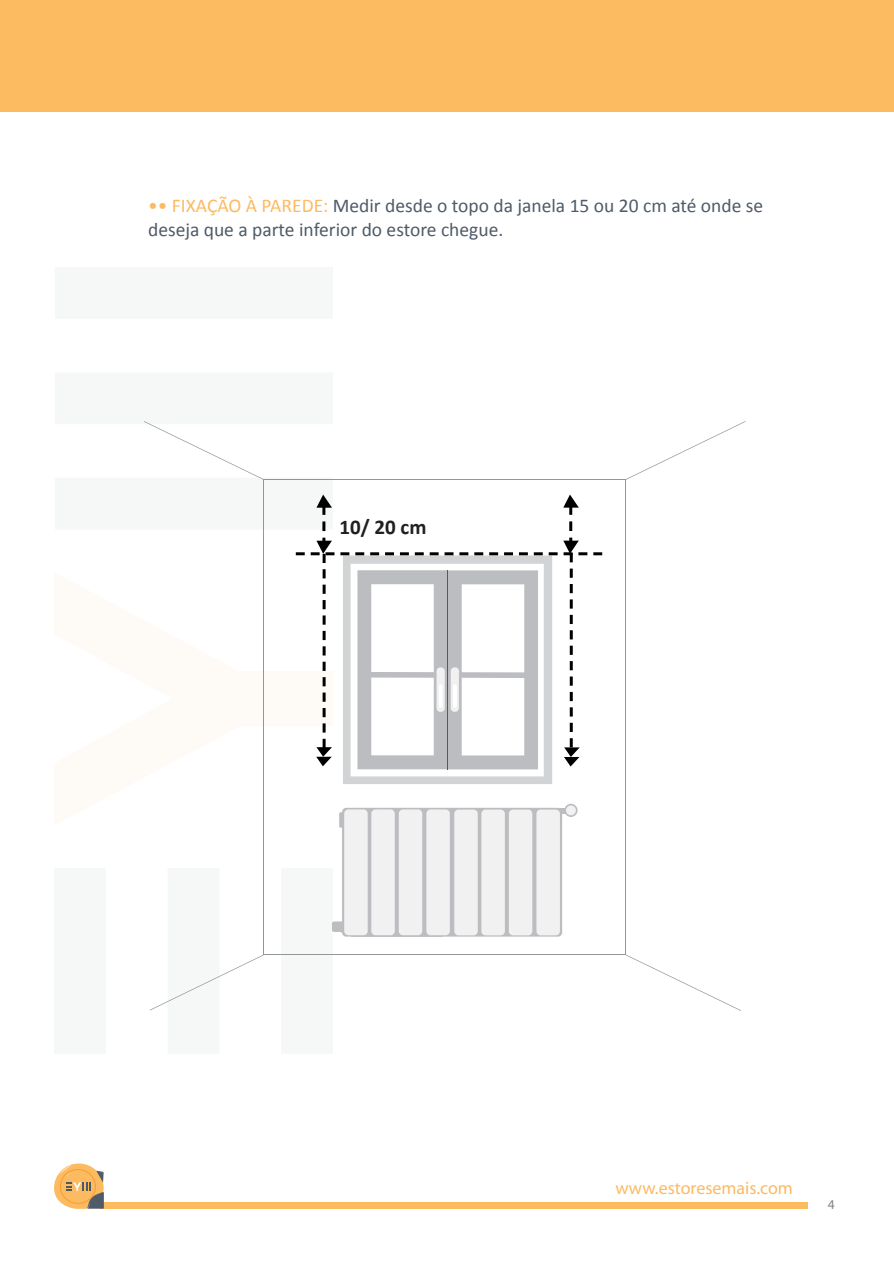
<style>
.page{position:relative;width:894px;height:1263px;background:#fff}
.page>*{position:absolute;margin:0;border:0;box-sizing:border-box;transform-origin:0 0}
.t1{font:700 21px "Calibri";color:#231f20}
.t2{font:19.5px/23.2px "Calibri";color:#4f5b68}
.t3{font:18px "Myriad Pro";color:#fcba61}
.t4{font:13.5px "Myriad Pro";color:#808285}
.s1{color:#fcba61}
</style>
<div class="page">
<div style="left:100px;top:1202px;width:707px;height:7px;background:#fcba61"></div>
<svg style="left:54px;top:1163px;width:50px;height:46px"></svg>
<div style="left:0;top:0;width:893px;height:112px;background:#fcba61"></div>
<svg style="left:343px;top:776px;width:209px;height:8px;fill:#d1d3d4"></svg>
<div style="left:340px;top:923px;width:10px;height:10px;background:#d9d9db;border-radius:2px"></div>
<hr style="left:263px;top:479px;width:362px;height:1px;background:#939598">
<svg style="left:144px;top:421px;width:120px;height:59px"></svg>
<svg style="left:626px;top:421px;width:119px;height:59px"></svg>
<hr style="left:263px;top:479px;width:1px;height:476px;background:#939598">
<hr style="left:625px;top:479px;width:1px;height:476px;background:#939598">
<hr style="left:263px;top:954px;width:362px;height:1px;background:#939598">
<svg style="left:626px;top:955px;width:115px;height:56px"></svg>
<svg style="left:150px;top:955px;width:114px;height:55px"></svg>
<svg style="left:296px;top:494px;width:306px;height:282px"></svg>
<svg style="left:342px;top:808px;width:220px;height:129px;fill:#bcbdc0"></svg>
<div style="left:344px;top:809px;width:23px;height:126px;background:#f1f1f2;border-radius:4px"></div>
<div style="left:371px;top:809px;width:23px;height:126px;background:#f1f1f2;border-radius:4px"></div>
<div style="left:398px;top:809px;width:24px;height:126px;background:#f1f1f2;border-radius:4px"></div>
<div style="left:426px;top:809px;width:23px;height:126px;background:#f1f1f2;border-radius:4px"></div>
<svg style="left:564px;top:804px;width:13px;height:13px"></svg>
<div style="left:565px;top:805px;width:10px;height:10px;background:#f1f1f2;border-radius:50%"></div>
<svg style="left:558px;top:808px;width:7px;height:5px"></svg>
<div style="left:332px;top:921px;width:11px;height:11px;background:#bcbdc0;border-radius:2px"></div>
<hr style="left:339px;top:812px;width:4px;height:16px;background:#bcbdc0">
<div style="left:454px;top:810px;width:23px;height:125px;background:#f1f1f2;border-radius:4px"></div>
<div style="left:481px;top:810px;width:23px;height:125px;background:#f1f1f2;border-radius:4px"></div>
<div style="left:508px;top:810px;width:24px;height:125px;background:#f1f1f2;border-radius:4px"></div>
<div style="left:536px;top:810px;width:23px;height:125px;background:#f1f1f2;border-radius:4px"></div>
<p class="t2" style="left:148px;top:196px;width:616px"><span class="s1">•• FIXAÇÃO À PAREDE:</span> Medir desde o topo da janela 15 ou 20 cm até onde se deseja que a parte inferior do estore chegue.</p>
<p class="t1" style="left:339px;top:518px;width:88px">10/ 20 cm</p>
<p class="t3" style="left:615px;top:1181px;width:179px">www.estoresemais.com</p>
<p class="t4" style="left:827px;top:1199px;width:8px">4</p>
</div>
